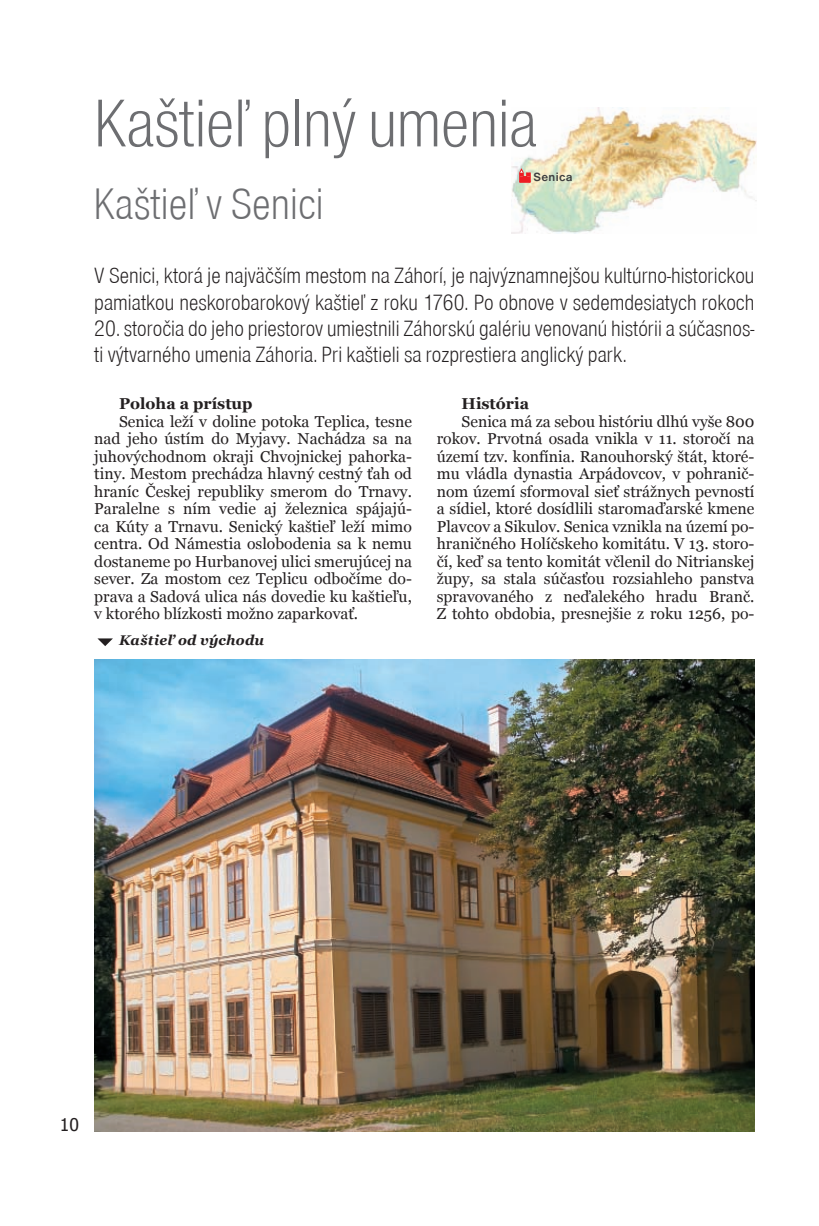
<style>
.page{position:relative;width:819px;height:1226px;background:#fff}
.page>*{position:absolute;margin:0;border:0;box-sizing:border-box;transform-origin:0 0}
.t1{font:300 condensed 70px "Nimbus Sans DEE";letter-spacing:-.01em;color:#6d6e71}
.t2{font:300 condensed 45.5px "Nimbus Sans DEE";color:#6d6e71}
.t3{font:300 condensed 22.75px/26.2px "Nimbus Sans DEE";color:#231f20}
.t4{font:17.5px "Tahoma";color:#231f20}
.t5{font:15.75px/17.5px "Georgia";color:#231f20;text-align:justify}
.t6{font:700 15.75px "Georgia";color:#231f20}
.t7{font:italic 700 14px "Georgia";letter-spacing:.015em;color:#231f20}
.t8{font:700 12.25px "Nimbus Sans DEE";letter-spacing:.025em;color:#3e3e3f}
</style>
<div class="page">
<img style="left:511px;top:108px;width:245px;height:126px">
<svg style="left:519px;top:168px;width:12px;height:15px"></svg>
<img style="left:94px;top:659px;width:660px;height:472px">
<svg style="left:97px;top:638px;width:16px;height:8px"></svg>
<h1 class="t1" style="left:93px;top:85px;width:445px">Kaštieľ plný umenia</h1>
<h2 class="t2" style="left:93px;top:179px;width:232px">Kaštieľ v Senici</h2>
<p class="t8" style="left:533px;top:170px;width:41px">Senica</p>
<h3 class="t3" style="left:94px;top:263px;width:661px">V Senici, ktorá je najväčším mestom na Záhorí, je najvýznamnejšou kultúrno-historickou pamiatkou neskorobarokový kaštieľ z roku 1760. Po obnove v sedemdesiatych rokoch</h3>
<h3 class="t3" style="left:94px;top:315px;width:661px">20. storočia do jeho priestorov umiestnili Záhorskú galériu venovanú histórii a súčasnos&shy;ti výtvarného umenia Záhoria. Pri kaštieli sa rozprestiera anglický park.</h3>
<p class="t6" style="left:119px;top:395px;width:135px">Poloha a prístup</p>
<p class="t5" style="left:94px;top:412px;width:319px;text-indent:25px">Senica leží v doline potoka Teplica, tesne nad jeho ústím do Myjavy. Nachádza sa na juhovýchodnom okraji Chvojnickej pahorka&shy;tiny. Mestom prechádza hlavný cestný ťah od hraníc Českej republiky smerom do Trnavy.<br>Paralelne s ním vedie aj železnica spájajú&shy;ca Kúty a Trnavu. Senický kaštieľ leží mimo centra. Od Námestia oslobodenia sa k nemu dostaneme po Hurbanovej ulici smerujúcej na sever. Za mostom cez Teplicu odbočíme do&shy;prava a Sadová ulica nás dovedie ku kaštieľu, v ktorého blízkosti možno zaparkovať.</p>
<p class="t6" style="left:461px;top:395px;width:69px">História</p>
<p class="t5" style="left:437px;top:412px;width:319px;text-indent:25px">Senica má za sebou históriu dlhú vyše 800 rokov. Prvotná osada vnikla v 11. storočí na území tzv. konfínia. Ranouhorský štát, ktoré&shy;mu vládla dynastia Arpádovcov, v pohranič&shy;nom území sformoval sieť strážnych pevností a sídiel, ktoré dosídlili staromaďarské kmene Plavcov a Sikulov. Senica vznikla na území po&shy;hraničného Holíčskeho komitátu. V 13. storo&shy;čí, keď sa tento komitát včlenil do Nitrianskej župy, sa stala súčasťou rozsiahleho panstva spravovaného z neďalekého hradu Branč.<br>Z tohto obdobia, presnejšie z roku 1256, po-</p>
<p class="t7" style="left:119px;top:632px;width:146px">Kaštieľ od východu</p>
<p class="t4" style="left:60px;top:1113px;width:21px">10</p>
</div>
